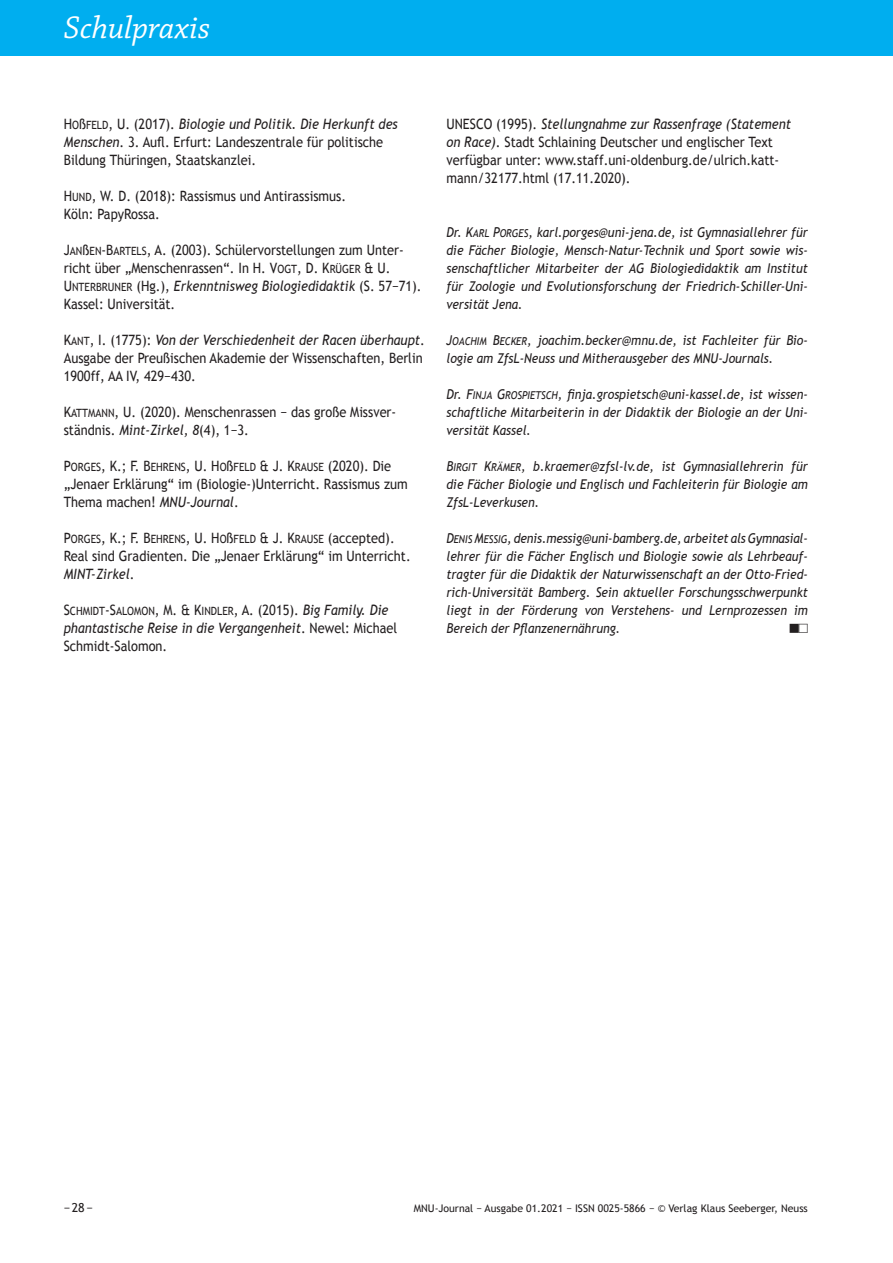
<style>
.page{position:relative;width:893px;height:1263px;background:#fff}
.page>*{position:absolute;margin:0;border:0;box-sizing:border-box;transform-origin:0 0}
.t1{font:italic 33px "Chaparral Pro";color:#fff}
.t2{font:14.25px/18px "Trebuchet MS";color:#231f20;scale:.9 1}
.t3{font:italic 14.25px/18px "Trebuchet MS";color:#231f20;scale:.9 1}
.t4{font:italic 13.5px/18px "Trebuchet MS";color:#231f20;text-align:justify;scale:.9 1}
.t5{font:12.3px "Trebuchet MS";color:#231f20}
.t6{font:10.5px "Trebuchet MS";color:#231f20}
.s1{font-size:11.4px}
.s2{font-style:italic}
.s3{font-style:normal}
.s4{font-style:normal;font-size:11.4px}
.s5{font-size:10.8px}
</style>
<div class="page">
<div style="left:0;top:0;width:893px;height:55px;background:#00aeef"></div>
<h1 class="t1" style="left:64px;top:15px;width:148px">Schulpraxis</h1>
<h1 class="t1" style="left:64px;top:15px;width:45px">xxx</h1>
<p class="t2" style="left:64px;top:114px;width:373px">H<span class="s1">O</span>ß<span class="s1">FELD</span>, U. (2017). <span class="s2">Biologie und Politik. Die Herkunft des<br>Menschen</span>. 3. Aufl. Erfurt: Landeszentrale für politische<br>Bildung Thüringen, Staatskanzlei.</p>
<p class="t2" style="left:64px;top:186px;width:315px">H<span class="s1">UND</span>, W. D. (2018): Rassismus und Antirassismus.<br>Köln: PapyRossa.</p>
<p class="t2" style="left:64px;top:240px;width:399px">J<span class="s1">AN</span>ß<span class="s1">EN</span>-B<span class="s1">ARTELS</span>, A. (2003). Schülervorstellungen zum Unter&shy;richt über „Menschenrassen“. In H. V<span class="s1">OGT</span>, D. K<span class="s1">RÜGER</span> &amp; U.<br>U<span class="s1">NTERBRUNER</span> (Hg.), <span class="s2">Erkenntnisweg Biologiedidaktik</span> (S. 57−71).<br>Kassel: Universität.</p>
<p class="t2" style="left:64px;top:330px;width:403px">K<span class="s1">ANT</span>, I. (1775): <span class="s2">Von der Verschiedenheit der Racen überhaupt</span>.<br>Ausgabe der Preußischen Akademie der Wissenschaften, Berlin<br>1900ff, AA IV, 429−430.</p>
<p class="t2" style="left:64px;top:402px;width:371px">K<span class="s1">ATTMANN</span>, U. (2020). Menschenrassen − das große Missver&shy;ständnis. <span class="s2">Mint-Zirkel, 8</span>(4), 1−3.</p>
<p class="t2" style="left:64px;top:456px;width:384px">P<span class="s1">ORGES</span>, K.; F. B<span class="s1">EHRENS</span>, U. H<span class="s1">O</span>ß<span class="s1">FELD</span> &amp; J. K<span class="s1">RAUSE</span> (2020). Die „Jenaer Erklärung“ im (Biologie-)Unterricht. Rassismus zum<br>Thema machen! <span class="s2">MNU-Journal</span>.</p>
<p class="t2" style="left:64px;top:528px;width:387px">P<span class="s1">ORGES</span>, K.; F. B<span class="s1">EHRENS</span>, U. H<span class="s1">O</span>ß<span class="s1">FELD</span> &amp; J. K<span class="s1">RAUSE</span> (accepted).<br>Real sind Gradienten. Die „Jenaer Erklärung“ im Unterricht.<br><span class="s2">MINT-Zirkel</span>.</p>
<p class="t3" style="left:64px;top:600px;width:372px"><span class="s3">S</span><span class="s4">CHMIDT</span><span class="s3">-S</span><span class="s4">ALOMON</span><span class="s3">, M. &amp; K</span><span class="s4">INDLER</span><span class="s3">, A. (2015).</span> Big Family. Die phantastische Reise in die Vergangenheit<span class="s3">. Newel: Michael<br>Schmidt-Salomon.</span></p>
<p class="t2" style="left:446px;top:114px;width:384px">UNESCO (1995). <span class="s2">Stellungnahme zur Rassenfrage (Statement on Race)</span>. Stadt Schlaining Deutscher und englischer Text verfügbar unter: www.staff.uni-oldenburg.de/ulrich.katt&shy;mann/32177.html (17.11.2020).</p>
<p class="t4" style="left:446px;top:223px;width:403px">Dr. K<span class="s5">ARL</span> P<span class="s5">ORGES</span>, karl.porges@uni-jena.de, ist Gymnasiallehrer für die Fächer Biologie, Mensch-Natur-Technik und Sport sowie wis&shy;senschaftlicher Mitarbeiter der AG Biologiedidaktik am Institut für Zoologie und Evolutionsforschung der Friedrich-Schiller-Uni&shy;versität Jena.</p>
<p class="t4" style="left:446px;top:331px;width:403px">J<span class="s5">OACHIM</span> B<span class="s5">ECKER</span>, joachim.becker@mnu.de, ist Fachleiter für Bio&shy;logie am ZfsL-Neuss und Mitherausgeber des MNU-Journals.</p>
<p class="t4" style="left:446px;top:385px;width:403px">Dr. F<span class="s5">INJA</span> G<span class="s5">ROSPIETSCH</span>, finja.grospietsch@uni-kassel.de, ist wissen&shy;schaftliche Mitarbeiterin in der Didaktik der Biologie an der Uni&shy;versität Kassel.</p>
<p class="t4" style="left:446px;top:457px;width:403px">B<span class="s5">IRGIT</span> K<span class="s5">RÄMER</span>, b.kraemer@zfsl-lv.de, ist Gymnasiallehrerin für die Fächer Biologie und Englisch und Fachleiterin für Biologie am ZfsL-Leverkusen.</p>
<p class="t4" style="left:446px;top:529px;width:403px">D<span class="s5">ENIS</span> M<span class="s5">ESSIG</span>, denis.messig@uni-bamberg.de, arbeitet als Gymnasial&shy;lehrer für die Fächer Englisch und Biologie sowie als Lehrbeauf&shy;tragter für die Didaktik der Naturwissenschaft an der Otto-Fried&shy;rich-Universität Bamberg. Sein aktueller Forschungsschwerpunkt liegt in der Förderung von Verstehens- und Lernprozessen im Bereich der Pflanzenernährung.</p>
<p class="t5" style="left:64px;top:1200px;width:31px">− 28 −</p>
<p class="t6" style="left:414px;top:1202px;width:396px">MNU-Journal − Ausgabe 01.2021 − ISSN 0025-5866 − © Verlag Klaus Seeberger, Neuss</p>
</div>
